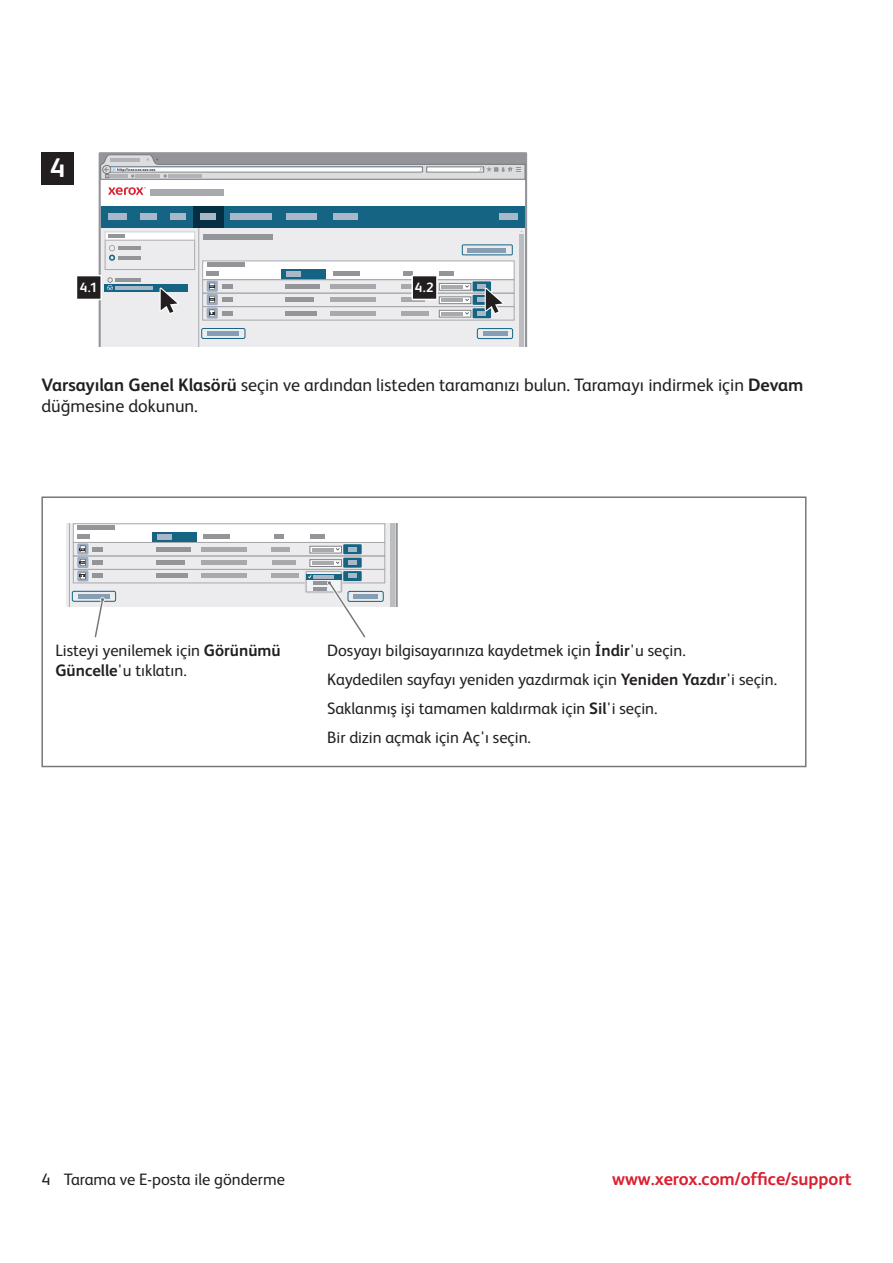
<style>
.page{position:relative;width:893px;height:1263px;background:#fff}
.page>*{position:absolute;margin:0;border:0;box-sizing:border-box;transform-origin:0 0}
.t1{font:700 27px "Xerox Sans";color:#fff}
.t2{font:18px/21.6px "Xerox Sans";color:#231f20}
.t3{font:700 18px "Xerox Sans";color:#db1e30}
.t4{font:16.5px/28.8px "Xerox Sans";color:#231f20}
.t5{font:700 13.5px "Xerox Sans";color:#fff}
.t6{font:700 4.2px "Xerox Sans";color:#231f20;scale:.96 1}
.s1{font-weight:700}
</style>
<div class="page">
<div style="left:41px;top:496px;width:765px;height:271px;border:2px solid #76787b"></div>
<svg style="left:99px;top:152px;width:428px;height:195px;fill:#ececee"></svg>
<svg style="left:100px;top:154px;width:425px;height:26px;background:#b5b7ba"></svg>
<svg style="left:158px;top:284px;width:23px;height:32px"></svg>
<svg style="left:477px;top:284px;width:29px;height:32px"></svg>
<svg style="left:410px;top:273px;width:30px;height:29px"></svg>
<svg style="left:77px;top:273px;width:36px;height:29px"></svg>
<svg style="left:66px;top:523px;width:332px;height:115px"></svg>
<div style="left:41px;top:152px;width:33px;height:33px;background:#231f20"></div>
<h1 class="t1" style="left:50px;top:155px;width:17px">4</h1>
<p class="t6" style="left:117px;top:167px;width:42px">http://xxx.xxx.xxx.xxx</p>
<p class="t5" style="left:80px;top:281px;width:19px">4.1</p>
<p class="t5" style="left:415px;top:281px;width:20px">4.2</p>
<p class="t2" style="left:41px;top:376px;width:764px"><span class="s1">Varsayılan Genel Klasörü</span> seçin ve ardından listeden taramanızı bulun. Taramayı indirmek için <span class="s1">Devam </span>düğmesine dokunun.</p>
<p class="t4" style="left:55px;top:642px;width:227px;line-height:19.8px">Listeyi yenilemek için <span class="s1">Görünümü<br>Güncelle</span>'u tıklatın.</p>
<p class="t4" style="left:327px;top:638px;width:451px">Dosyayı bilgisayarınıza kaydetmek için <span class="s1">İndir</span>'u seçin.<br>Kaydedilen sayfayı yeniden yazdırmak için <span class="s1">Yeniden Yazdır</span>'i seçin.<br>Saklanmış işi tamamen kaldırmak için <span class="s1">Sil</span>'i seçin.<br>Bir dizin açmak için Aç'ı seçin.</p>
<p class="t4" style="left:41px;top:1167px;width:11px">4</p>
<p class="t4" style="left:64px;top:1167px;width:223px">Tarama ve E-posta ile gönderme</p>
<p class="t3" style="left:612px;top:1171px;width:241px">www.xerox.com/office/support</p>
</div>
